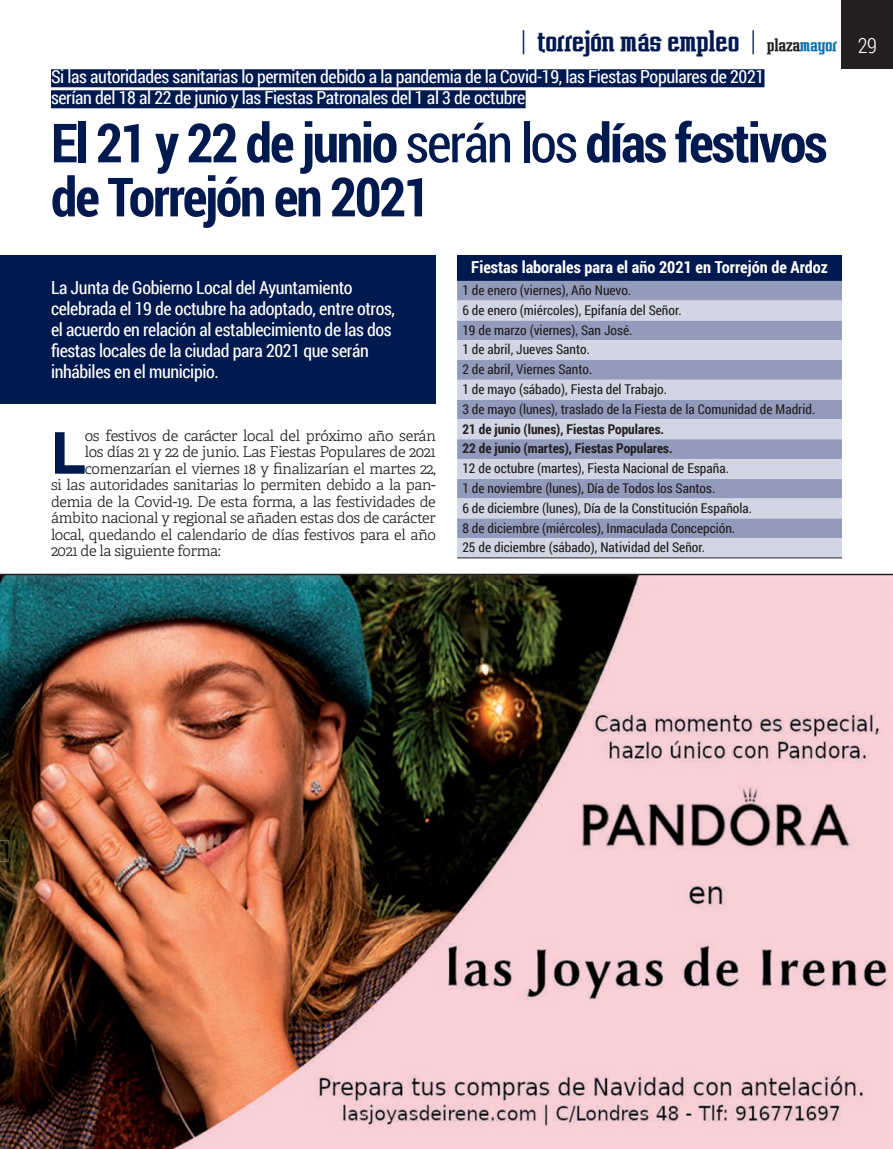
<style>
.page{position:relative;width:893px;height:1149px;background:#fff}
.page>*{position:absolute;margin:0;border:0;box-sizing:border-box;transform-origin:0 0}
.t1{font:800 58.35px "Raleway";color:#00194f}
.t2{font:700 54px/54px "Roboto Condensed";letter-spacing:-.04em;color:#00194f}
.t3{font:700 27px "Vahika";letter-spacing:-.02em;color:#00194f}
.t4{font:18px/21px "Roboto Condensed";letter-spacing:-.02em;color:#fff}
.t5{font:700 16.5px "Roboto Condensed";color:#fff}
.t6{font:300 15px "Adelle";letter-spacing:-.02em;color:#231f20}
.t7{font:13.5px/19.8px "Roboto Condensed";color:#231f20}
.t8{font:700 13.5px/19.8px "Roboto Condensed";color:#231f20}
.s1{font-weight:400}
.s2{font-size:16.5px;color:#231f20}
.s3{font-size:16.5px;color:#0371b0}
.s4{font-family:"Roboto Condensed";font-weight:300;font-size:21px;color:#fff}
</style>
<div class="page">
<img style="left:0;top:584px;width:893px;height:564px">
<div style="left:842px;top:0;width:51px;height:68px;background:#231f20"></div>
<img style="left:0;top:840px;width:9px;height:21px">
<img style="left:0;top:575px;width:893px;height:9px">
<hr style="left:0;top:573px;width:893px;height:2px;background:#231f20">
<div style="left:0;top:255px;width:436px;height:149px;background:#00194f"></div>
<div style="left:51px;top:69px;width:713px;height:18px;background:#00194f"></div>
<div style="left:51px;top:90px;width:475px;height:18px;background:#00194f"></div>
<div style="left:457px;top:255px;width:385px;height:26px;background:#00194f"></div>
<div style="left:457px;top:281px;width:385px;height:19px;background:#929bbb"></div>
<svg style="left:457px;top:300px;width:385px;height:257px;background:#b5bad1"></svg>
<hr style="left:457px;top:557px;width:385px;height:1px;background:#231f20">
<h3 class="t3" style="left:521px;top:24px;width:357px"><span class="s1">|</span> torrejón más empleo <span class="s1">|</span> <span class="s2">plaza</span><span class="s3">mayor</span> <span class="s4">29</span></h3>
<h3 class="t4" style="left:51px;top:65px;width:715px">Si las autoridades sanitarias lo permiten debido a la pandemia de la Covid-19, las Fiestas Populares de 2021 serían del 18 al 22 de junio y las Fiestas Patronales del 1 al 3 de octubre</h3>
<h2 class="t2" style="left:51px;top:114px;width:778px">El 21 y 22 de junio <span class="s1">serán los</span> días festivos de Torrejón en 2021</h2>
<h3 class="t4" style="left:51px;top:276px;width:345px">La Junta de Gobierno Local del Ayuntamiento celebrada el 19 de octubre ha adoptado, entre otros, el acuerdo en relación al establecimiento de las dos fiestas locales de la ciudad para 2021 que serán inhábiles en el municipio.</h3>
<h1 class="t1" style="left:51px;top:420px;width:36px">L</h1>
<p class="t6" style="left:85px;top:426px;width:352px">os festivos de carácter local del próximo año serán</p>
<p class="t6" style="left:85px;top:442px;width:352px">los días 21 y 22 de junio. Las Fiestas Populares de 2021</p>
<p class="t6" style="left:85px;top:459px;width:352px">comenzarían el viernes 18 y finalizarían el martes 22,</p>
<p class="t6" style="left:51px;top:475px;width:386px">si las autoridades sanitarias lo permiten debido a la pan-</p>
<p class="t6" style="left:51px;top:492px;width:386px">demia de la Covid-19. De esta forma, a las festividades de</p>
<p class="t6" style="left:51px;top:508px;width:386px">ámbito nacional y regional se añaden estas dos de carácter</p>
<p class="t6" style="left:51px;top:525px;width:386px">local, quedando el calendario de días festivos para el año</p>
<p class="t6" style="left:51px;top:541px;width:172px">2021 de la siguiente forma:</p>
<p class="t5" style="left:471px;top:255px;width:358px">Fiestas laborales para el año 2021 en Torrejón de Ardoz</p>
<p class="t7" style="left:462px;top:280px;width:354px">1 de enero (viernes), Año Nuevo.<br>6 de enero (miércoles), Epifanía del Señor.<br>19 de marzo (viernes), San José.<br>1 de abril, Jueves Santo.<br>2 de abril, Viernes Santo.<br>1 de mayo (sábado), Fiesta del Trabajo.<br>3 de mayo (lunes), traslado de la Fiesta de la Comunidad de Madrid.</p>
<p class="t8" style="left:462px;top:418px;width:212px">21 de junio (lunes), Fiestas Populares.<br>22 de junio (martes), Fiestas Populares.</p>
<p class="t7" style="left:462px;top:458px;width:291px">12 de octubre (martes), Fiesta Nacional de España.<br>1 de noviembre (lunes), Día de Todos los Santos.<br>6 de diciembre (lunes), Día de la Constitución Española.<br>8 de diciembre (miércoles), Inmaculada Concepción.<br>25 de diciembre (sábado), Natividad del Señor.</p>
</div>
